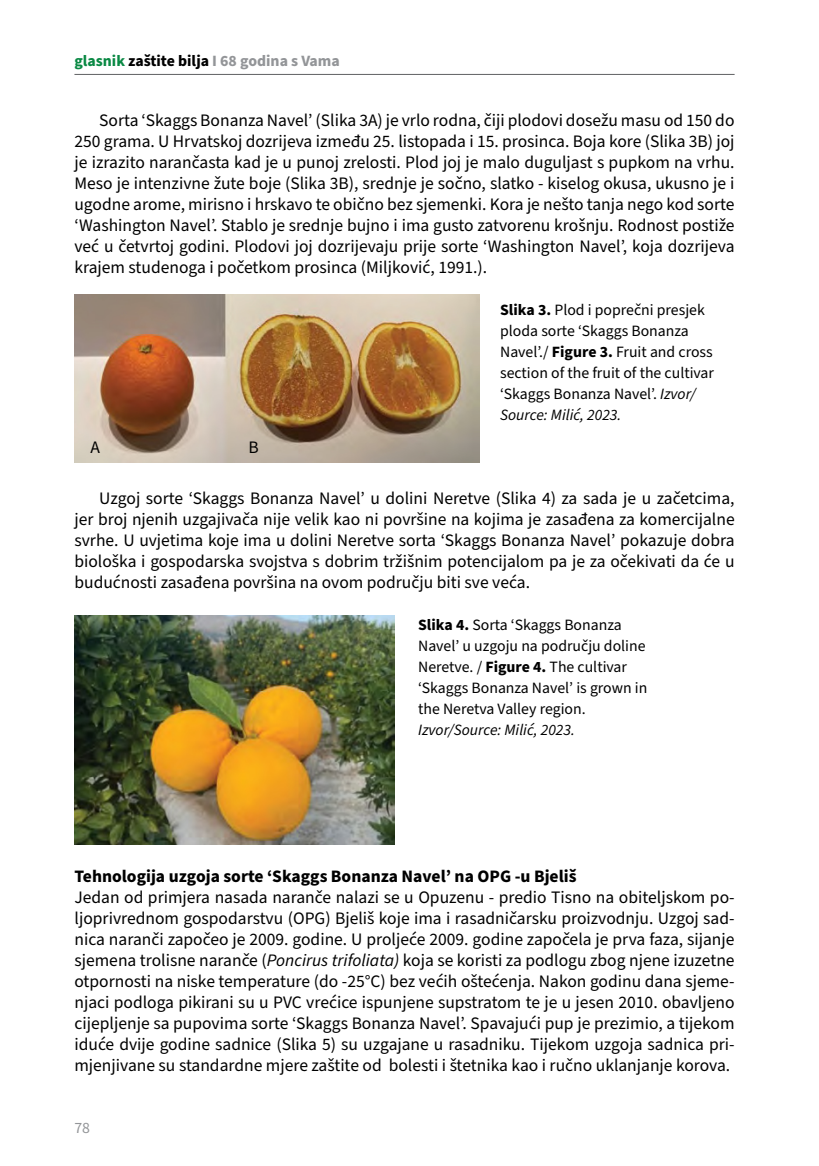
<style>
.page{position:relative;width:819px;height:1166px;background:#fff}
.page>*{position:absolute;margin:0;border:0;box-sizing:border-box;transform-origin:0 0}
.t1{font:17.5px/21px "Source Sans Pro";color:#000;text-align:justify}
.t2{font:700 17.5px "Source Sans Pro";color:#000}
.t3{font:15.75px/21px "Source Sans Pro";color:#000}
.t4{font:700 15.75px "Source Sans Pro";color:#939598}
.t5{font:italic 15.75px "Source Sans Pro";color:#000}
.t6{font:15.75px "Source Sans Pro";color:#939598}
.s1{color:#0a8944}
.s2{color:#000}
.s3{font-weight:700}
.s4{font-style:italic}
</style>
<div class="page">
<hr style="left:74px;top:74px;width:660px;height:1px;background:#5f6062">
<img style="left:74px;top:294px;width:405px;height:168px">
<img style="left:74px;top:615px;width:320px;height:230px">
<p class="t4" style="left:74px;top:50px;width:267px"><span class="s1">glasnik</span> <span class="s2">zaštite bilja</span> I 68 godina s Vama</p>
<p class="t1" style="left:74px;top:110px;width:661px;text-indent:25px">Sorta ‘Skaggs Bonanza Navel’ (Slika 3A) je vrlo rodna, čiji plodovi dosežu masu od 150 do 250 grama. U Hrvatskoj dozrijeva između 25. listopada i 15. prosinca. Boja kore (Slika 3B) joj je izrazito narančasta kad je u punoj zrelosti. Plod joj je malo duguljast s pupkom na vrhu.<br>Meso je intenzivne žute boje (Slika 3B), srednje je sočno, slatko - kiselog okusa, ukusno je i ugodne arome, mirisno i hrskavo te obično bez sjemenki. Kora je nešto tanja nego kod sorte ‘Washington Navel’. Stablo je srednje bujno i ima gusto zatvorenu krošnju. Rodnost postiže već u četvrtoj godini. Plodovi joj dozrijevaju prije sorte ‘Washington Navel’, koja dozrijeva krajem studenoga i početkom prosinca (Miljković, 1991.).</p>
<p class="t1" style="left:90px;top:437px;width:11px">A</p>
<p class="t1" style="left:248px;top:437px;width:12px">B</p>
<p class="t3" style="left:500px;top:300px;width:215px"><span class="s3">Slika 3.</span> Plod i poprečni presjek ploda sorte ‘Skaggs Bonanza<br>Navel’./ <span class="s3">Figure 3.</span> Fruit and cross section of the fruit of the cultivar ‘Skaggs Bonanza Navel’. <span class="s4">Izvor/<br>Source: Milić, 2023.</span></p>
<p class="t1" style="left:74px;top:488px;width:661px;text-indent:25px">Uzgoj sorte ‘Skaggs Bonanza Navel’ u dolini Neretve (Slika 4) za sada je u začetcima, jer broj njenih uzgajivača nije velik kao ni površine na kojima je zasađena za komercijalne svrhe. U uvjetima koje ima u dolini Neretve sorta ‘Skaggs Bonanza Navel’ pokazuje dobra biološka i gospodarska svojstva s dobrim tržišnim potencijalom pa je za očekivati da će u budućnosti zasađena površina na ovom području biti sve veća.</p>
<p class="t3" style="left:418px;top:615px;width:231px"><span class="s3">Slika 4.</span> Sorta ‘Skaggs Bonanza<br>Navel’ u uzgoju na području doline<br>Neretve. / <span class="s3">Figure 4.</span> The cultivar ‘Skaggs Bonanza Navel’ is grown in the Neretva Valley region.</p>
<p class="t5" style="left:418px;top:719px;width:158px">Izvor/Source: Milić, 2023.</p>
<p class="t2" style="left:74px;top:864px;width:503px">Tehnologija uzgoja sorte ‘Skaggs Bonanza Navel’ na OPG -u Bjeliš</p>
<p class="t1" style="left:74px;top:887px;width:661px">Jedan od primjera nasada naranče nalazi se u Opuzenu - predio Tisno na obiteljskom po&shy;ljoprivrednom gospodarstvu (OPG) Bjeliš koje ima i rasadničarsku proizvodnju. Uzgoj sad&shy;nica naranči započeo je 2009. godine. U proljeće 2009. godine započela je prva faza, sijanje sjemena trolisne naranče (<span class="s4">Poncirus trifoliata)</span> koja se koristi za podlogu zbog njene izuzetne otpornosti na niske temperature (do -25°C) bez većih oštećenja. Nakon godinu dana sjeme&shy;njaci podloga pikirani su u PVC vrećice ispunjene supstratom te je u jesen 2010. obavljeno cijepljenje sa pupovima sorte ‘Skaggs Bonanza Navel’. Spavajući pup je prezimio, a tijekom iduće dvije godine sadnice (Slika 5) su uzgajane u rasadniku. Tijekom uzgoja sadnica pri&shy;mjenjivane su standardne mjere zaštite od bolesti i štetnika kao i ručno uklanjanje korova.</p>
<p class="t6" style="left:74px;top:1117px;width:17px">78</p>
</div>
